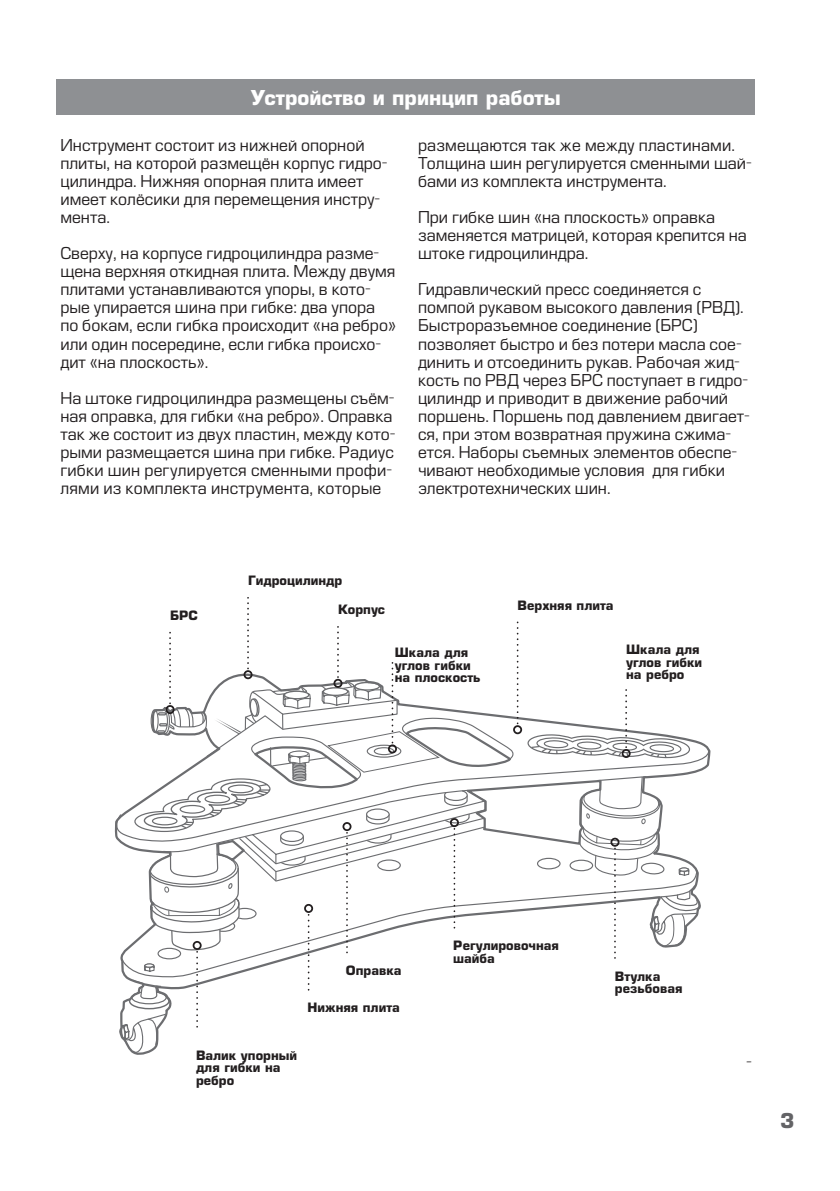
<style>
.page{position:relative;width:840px;height:1191px;background:#fff}
.page>*{position:absolute;margin:0;border:0;box-sizing:border-box;transform-origin:0 0}
.t1{font:700 20px "Europe";color:#fff}
.t2{font:700 20px "Europe";color:#636366}
.t3{font:16px/18px "Europe";color:#231f20}
.t4{font:italic 16px "Europe";color:#231f20}
.t5{font:700 12.6px/12.6px "Europe";color:#231f20}
</style>
<div class="page">
<svg style="left:120px;top:597px;width:580px;height:458px"></svg>
<div style="left:621px;top:749px;width:9px;height:9px;border:2px solid #231f20;border-radius:50%"></div>
<div style="left:57px;top:79px;width:697px;height:36px;background:#8e9093"></div>
<p class="t1" style="left:251px;top:86px;width:311px">Устройство и принцип работы</p>
<p class="t3" style="left:60px;top:137px;width:328px">Инструмент состоит из нижней опорной плиты, на которой размещён корпус гидро&shy;цилиндра. Нижняя опорная плита имеет имеет колёсики для перемещения инстру&shy;мента.</p>
<p class="t3" style="left:60px;top:245px;width:337px">Сверху, на корпусе гидроцилиндра разме&shy;щена верхняя откидная плита. Между двумя плитами устанавливаются упоры, в кото&shy;рые упирается шина при гибке: два упора по бокам, если гибка происходит «на ребро» или один посередине, если гибка происхо&shy;дит «на плоскость».</p>
<p class="t3" style="left:60px;top:389px;width:336px">На штоке гидроцилиндра размещены съём&shy;ная оправка, для гибки «на ребро». Оправка так же состоит из двух пластин, между кото&shy;рыми размещается шина при гибке. Радиус гибки шин регулируется сменными профи&shy;лями из комплекта инструмента, которые</p>
<p class="t3" style="left:418px;top:137px;width:335px">размещаются так же между пластинами.<br>Толщина шин регулируется сменными шай&shy;бами из комплекта инструмента.</p>
<p class="t3" style="left:418px;top:209px;width:330px">При гибке шин «на плоскость» оправка заменяется матрицей, которая крепится на штоке гидроцилиндра.</p>
<p class="t3" style="left:418px;top:281px;width:333px">Гидравлический пресс соединяется с помпой рукавом высокого давления (РВД).<br>Быстроразъемное соединение (БРС) позволяет быстро и без потери масла сое&shy;динить и отсоединить рукав. Рабочая жид&shy;кость по РВД через БРС поступает в гидро&shy;цилиндр и приводит в движение рабочий поршень. Поршень под давлением двигает&shy;ся, при этом возвратная пружина сжима&shy;ется. Наборы съемных элементов обеспе&shy;чивают необходимые условия для гибки электротехнических шин.</p>
<p class="t5" style="left:170px;top:609px;width:29px">БРС</p>
<p class="t5" style="left:248px;top:574px;width:96px">Гидроцилиндр</p>
<p class="t5" style="left:338px;top:603px;width:49px">Корпус</p>
<p class="t5" style="left:517px;top:599px;width:97px">Верхняя плита</p>
<p class="t5" style="left:394px;top:646px;width:87px">Шкала для углов гибки на плоскость</p>
<p class="t5" style="left:625px;top:643px;width:77px">Шкала для углов гибки на ребро</p>
<p class="t5" style="left:345px;top:964px;width:57px">Оправка</p>
<p class="t5" style="left:307px;top:1001px;width:94px">Нижняя плита</p>
<p class="t5" style="left:196px;top:1048px;width:103px">Валик упорный для гибки на ребро</p>
<p class="t5" style="left:453px;top:939px;width:107px">Регулировочная шайба</p>
<p class="t5" style="left:614px;top:969px;width:69px">Втулка резьбовая</p>
<p class="t4" style="left:745px;top:1052px;width:7px">-</p>
<p class="t2" style="left:779px;top:1108px;width:16px">3</p>
</div>
